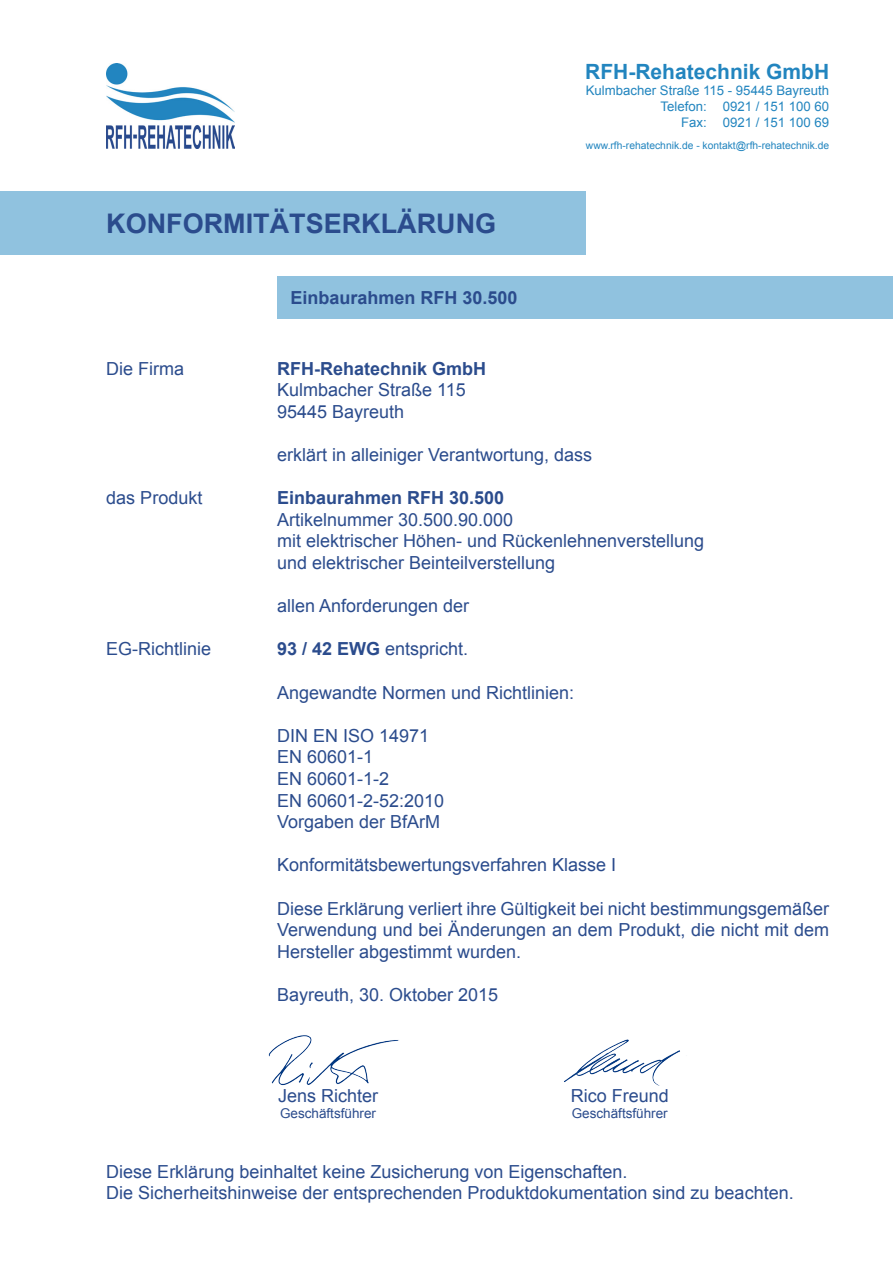
<style>
.page{position:relative;width:893px;height:1263px;background:#fff}
.page>*{position:absolute;margin:0;border:0;box-sizing:border-box;transform-origin:0 0}
.t1{font:700 27px "Arial";color:#2b4c8d}
.t2{font:700 21px "Arial";color:#2285bf}
.t3{font:18px/21.6px "Arial";color:#2b4c8d;text-align:justify}
.t4{font:700 18px "Arial";color:#2b4c8d}
.t5{font:13.5px "Arial";color:#2b4c8d}
.t6{font:13.2px "Arial";color:#2285bf}
.t7{font:10.35px "Arial";color:#2285bf}
.s1{font-weight:700}
</style>
<div class="page">
<img style="left:106px;top:64px;width:128px;height:85px">
<div style="left:0;top:191px;width:586px;height:64px;background:#90c2df"></div>
<div style="left:277px;top:276px;width:616px;height:43px;background:#90c2df"></div>
<img style="left:564px;top:1039px;width:116px;height:47px">
<img style="left:268px;top:1035px;width:131px;height:51px">
<p class="t2" style="left:585px;top:58px;width:245px">RFH-Rehatechnik GmbH</p>
<p class="t6" style="left:586px;top:82px;width:245px">Kulmbacher Straße 115 - 95445 Bayreuth</p>
<p class="t6" style="left:723px;top:97px;width:108px">0921 / 151 100 60</p>
<p class="t6" style="left:723px;top:113px;width:108px">0921 / 151 100 69</p>
<p class="t6" style="left:660px;top:98px;width:48px">Telefon:</p>
<p class="t6" style="left:681px;top:113px;width:27px">Fax:</p>
<p class="t1" style="left:106px;top:206px;width:391px">KONFORMITÄTSERKLÄRUNG</p>
<p class="t4" style="left:290px;top:286px;width:229px">Einbaurahmen RFH 30.500</p>
<p class="t7" style="left:586px;top:138px;width:245px">www.rfh-rehatechnik.de - kontakt@rfh-rehatechnik.de</p>
<p class="t3" style="left:106px;top:358px;width:79px">Die Firma</p>
<p class="t3" style="left:106px;top:487px;width:98px">das Produkt</p>
<p class="t3" style="left:106px;top:638px;width:107px">EG-Richtlinie</p>
<p class="t4" style="left:277px;top:356px;width:211px">RFH-Rehatechnik GmbH</p>
<p class="t3" style="left:277px;top:379px;width:190px">Kulmbacher Straße 115</p>
<p class="t3" style="left:277px;top:401px;width:129px">95445 Bayreuth</p>
<p class="t3" style="left:277px;top:444px;width:317px">erklärt in alleiniger Verantwortung, dass</p>
<p class="t4" style="left:277px;top:486px;width:229px">Einbaurahmen RFH 30.500</p>
<p class="t3" style="left:277px;top:509px;width:238px">Artikelnummer 30.500.90.000</p>
<p class="t3" style="left:277px;top:530px;width:429px">mit elektrischer Höhen- und Rückenlehnenverstellung</p>
<p class="t3" style="left:277px;top:552px;width:280px">und elektrischer Beinteilverstellung</p>
<p class="t3" style="left:277px;top:595px;width:194px">allen Anforderungen der</p>
<p class="t3" style="left:277px;top:638px;width:193px"><span class="s1">93 / 42 EWG</span> entspricht.</p>
<p class="t3" style="left:277px;top:682px;width:299px">Angewandte Normen und Richtlinien:</p>
<p class="t3" style="left:277px;top:725px;width:154px">DIN EN ISO 14971</p>
<p class="t3" style="left:277px;top:746px;width:98px">EN 60601-1</p>
<p class="t3" style="left:277px;top:768px;width:114px">EN 60601-1-2</p>
<p class="t3" style="left:277px;top:790px;width:169px">EN 60601-2-52:2010</p>
<p class="t3" style="left:277px;top:811px;width:165px">Vorgaben der BfArM</p>
<p class="t3" style="left:277px;top:854px;width:341px">Konformitätsbewertungsverfahren Klasse I</p>
<p class="t3" style="left:277px;top:898px;width:554px">Diese Erklärung verliert ihre Gültigkeit bei nicht bestimmungsgemäßer Verwendung und bei Änderungen an dem Produkt, die nicht mit dem Hersteller abgestimmt wurden.</p>
<p class="t3" style="left:277px;top:984px;width:223px">Bayreuth, 30. Oktober 2015</p>
<p class="t3" style="left:278px;top:1085px;width:102px">Jens Richter</p>
<p class="t5" style="left:280px;top:1105px;width:98px">Geschäftsführer</p>
<p class="t3" style="left:571px;top:1085px;width:100px">Rico Freund</p>
<p class="t5" style="left:572px;top:1105px;width:98px">Geschäftsführer</p>
<p class="t3" style="left:106px;top:1161px;width:523px">Diese Erklärung beinhaltet keine Zusicherung von Eigenschaften.</p>
<p class="t3" style="left:106px;top:1182px;width:689px">Die Sicherheitshinweise der entsprechenden Produktdokumentation sind zu beachten.</p>
</div>
